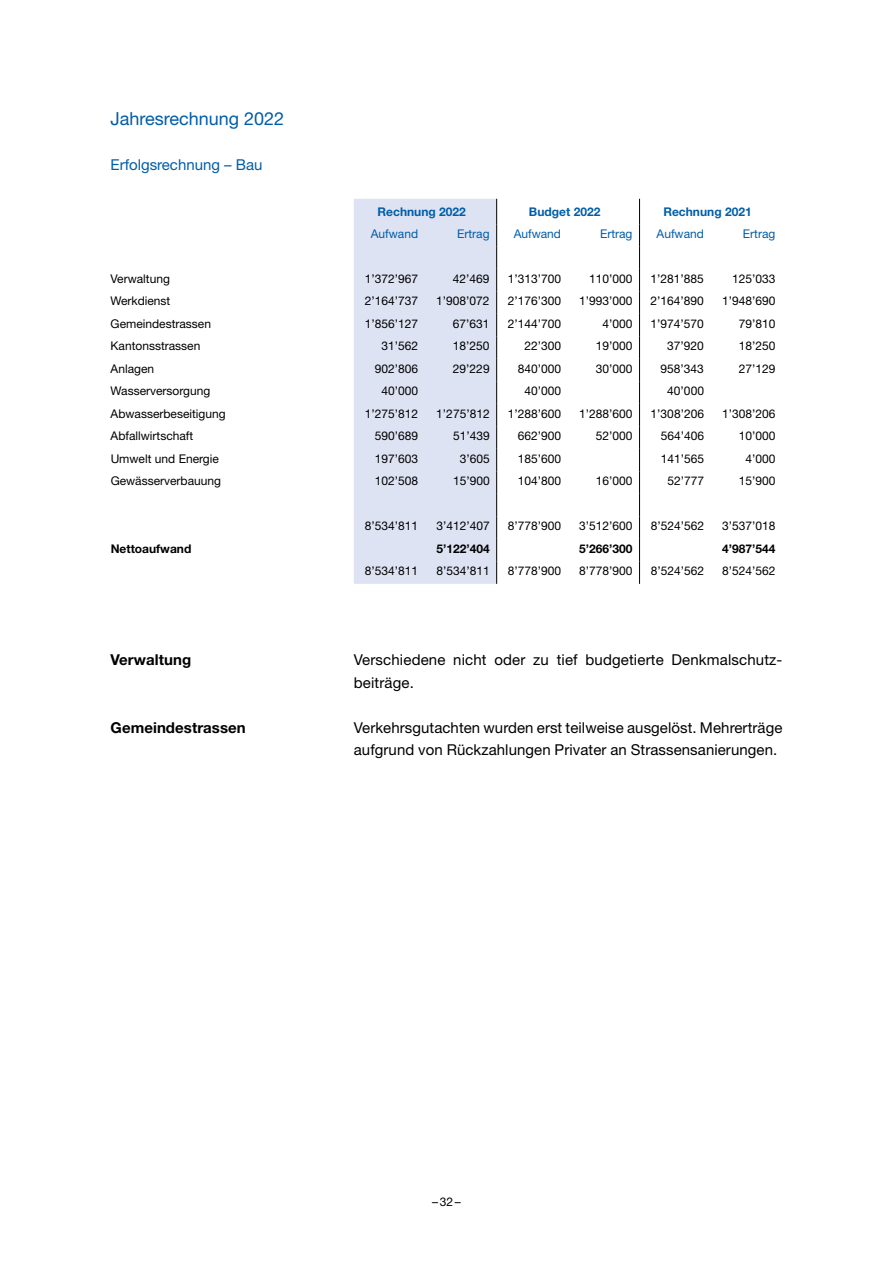
<style>
.page{position:relative;width:893px;height:1263px;background:#fff}
.page>*{position:absolute;margin:0;border:0;box-sizing:border-box;transform-origin:0 0}
.t1{font:18px "Helvetica Neue LT Std";color:#005da9}
.t2{font:15px/22.5px "Helvetica Neue LT Std";letter-spacing:.005em;color:#000}
.t3{font:700 15px "Helvetica Neue LT Std";letter-spacing:.005em;color:#000}
.t4{font:15px "Helvetica Neue LT Std";color:#005da9}
.t5{font:12px "Helvetica Neue LT Std";color:#000}
.t6{font:12px "Helvetica Neue LT Std";color:#005da9}
.t7{font:700 12px "Helvetica Neue LT Std";color:#000}
.t8{font:700 12px "Helvetica Neue LT Std";color:#005da9}
</style>
<div class="page">
<div style="left:354px;top:199px;width:142px;height:385px;background:#dee3f4"></div>
<svg style="left:496px;top:199px;width:1px;height:385px"></svg>
<svg style="left:639px;top:199px;width:1px;height:385px"></svg>
<h1 class="t1" style="left:111px;top:108px;width:175px">Jahresrechnung 2022</h1>
<p class="t4" style="left:111px;top:156px;width:153px">Erfolgsrechnung – Bau</p>
<p class="t8" style="left:378px;top:204px;width:90px">Rechnung 2022</p>
<p class="t8" style="left:529px;top:204px;width:73px">Budget 2022</p>
<p class="t8" style="left:663px;top:204px;width:90px">Rechnung 2021</p>
<p class="t6" style="left:371px;top:226px;width:49px">Aufwand</p>
<p class="t6" style="left:457px;top:226px;width:34px">Ertrag</p>
<p class="t6" style="left:514px;top:226px;width:49px">Aufwand</p>
<p class="t6" style="left:600px;top:226px;width:34px">Ertrag</p>
<p class="t6" style="left:657px;top:226px;width:49px">Aufwand</p>
<p class="t6" style="left:743px;top:226px;width:34px">Ertrag</p>
<p class="t5" style="left:111px;top:271px;width:61px">Verwaltung</p>
<p class="t5" style="left:365px;top:271px;width:55px">1’372’967</p>
<p class="t5" style="left:453px;top:271px;width:38px">42’469</p>
<p class="t5" style="left:508px;top:271px;width:55px">1’313’700</p>
<p class="t5" style="left:589px;top:271px;width:45px">110’000</p>
<p class="t5" style="left:651px;top:271px;width:55px">1’281’885</p>
<p class="t5" style="left:732px;top:271px;width:45px">125’033</p>
<p class="t5" style="left:111px;top:294px;width:61px">Werkdienst</p>
<p class="t5" style="left:365px;top:294px;width:55px">2’164’737</p>
<p class="t5" style="left:436px;top:294px;width:55px">1’908’072</p>
<p class="t5" style="left:508px;top:294px;width:55px">2’176’300</p>
<p class="t5" style="left:579px;top:294px;width:55px">1’993’000</p>
<p class="t5" style="left:651px;top:294px;width:55px">2’164’890</p>
<p class="t5" style="left:722px;top:294px;width:55px">1’948’690</p>
<p class="t5" style="left:111px;top:316px;width:102px">Gemeindestrassen</p>
<p class="t5" style="left:365px;top:316px;width:55px">1’856’127</p>
<p class="t5" style="left:453px;top:316px;width:38px">67’631</p>
<p class="t5" style="left:508px;top:316px;width:55px">2’144’700</p>
<p class="t5" style="left:602px;top:316px;width:32px">4’000</p>
<p class="t5" style="left:651px;top:316px;width:55px">1’974’570</p>
<p class="t5" style="left:739px;top:316px;width:38px">79’810</p>
<p class="t5" style="left:111px;top:339px;width:91px">Kantonsstrassen</p>
<p class="t5" style="left:381px;top:339px;width:38px">31’562</p>
<p class="t5" style="left:453px;top:339px;width:38px">18’250</p>
<p class="t5" style="left:524px;top:339px;width:38px">22’300</p>
<p class="t5" style="left:596px;top:339px;width:38px">19’000</p>
<p class="t5" style="left:667px;top:339px;width:38px">37’920</p>
<p class="t5" style="left:739px;top:339px;width:38px">18’250</p>
<p class="t5" style="left:111px;top:361px;width:45px">Anlagen</p>
<p class="t5" style="left:375px;top:361px;width:45px">902’806</p>
<p class="t5" style="left:453px;top:361px;width:38px">29’229</p>
<p class="t5" style="left:518px;top:361px;width:45px">840’000</p>
<p class="t5" style="left:596px;top:361px;width:38px">30’000</p>
<p class="t5" style="left:661px;top:361px;width:45px">958’343</p>
<p class="t5" style="left:739px;top:361px;width:38px">27’129</p>
<p class="t5" style="left:111px;top:384px;width:101px">Wasserversorgung</p>
<p class="t5" style="left:382px;top:384px;width:38px">40’000</p>
<p class="t5" style="left:524px;top:384px;width:38px">40’000</p>
<p class="t5" style="left:667px;top:384px;width:38px">40’000</p>
<p class="t5" style="left:111px;top:406px;width:117px">Abwasserbeseitigung</p>
<p class="t5" style="left:365px;top:406px;width:55px">1’275’812</p>
<p class="t5" style="left:436px;top:406px;width:55px">1’275’812</p>
<p class="t5" style="left:508px;top:406px;width:55px">1’288’600</p>
<p class="t5" style="left:579px;top:406px;width:55px">1’288’600</p>
<p class="t5" style="left:651px;top:406px;width:55px">1’308’206</p>
<p class="t5" style="left:722px;top:406px;width:55px">1’308’206</p>
<p class="t5" style="left:111px;top:429px;width:84px">Abfallwirtschaft</p>
<p class="t5" style="left:375px;top:429px;width:45px">590’689</p>
<p class="t5" style="left:453px;top:429px;width:38px">51’439</p>
<p class="t5" style="left:518px;top:429px;width:45px">662’900</p>
<p class="t5" style="left:596px;top:429px;width:38px">52’000</p>
<p class="t5" style="left:661px;top:429px;width:45px">564’406</p>
<p class="t5" style="left:739px;top:429px;width:38px">10’000</p>
<p class="t5" style="left:111px;top:451px;width:110px">Umwelt und Energie</p>
<p class="t5" style="left:375px;top:451px;width:45px">197’603</p>
<p class="t5" style="left:460px;top:451px;width:32px">3’605</p>
<p class="t5" style="left:518px;top:451px;width:45px">185’600</p>
<p class="t5" style="left:661px;top:451px;width:45px">141’565</p>
<p class="t5" style="left:745px;top:451px;width:32px">4’000</p>
<p class="t5" style="left:111px;top:474px;width:112px">Gewässerverbauung</p>
<p class="t5" style="left:375px;top:474px;width:45px">102’508</p>
<p class="t5" style="left:453px;top:474px;width:38px">15’900</p>
<p class="t5" style="left:518px;top:474px;width:45px">104’800</p>
<p class="t5" style="left:596px;top:474px;width:38px">16’000</p>
<p class="t5" style="left:667px;top:474px;width:38px">52’777</p>
<p class="t5" style="left:739px;top:474px;width:38px">15’900</p>
<p class="t5" style="left:365px;top:519px;width:55px">8’534’811</p>
<p class="t5" style="left:436px;top:519px;width:55px">3’412’407</p>
<p class="t5" style="left:508px;top:519px;width:55px">8’778’900</p>
<p class="t5" style="left:579px;top:519px;width:55px">3’512’600</p>
<p class="t5" style="left:651px;top:519px;width:55px">8’524’562</p>
<p class="t5" style="left:722px;top:519px;width:55px">3’537’018</p>
<p class="t7" style="left:111px;top:541px;width:82px">Nettoaufwand</p>
<p class="t7" style="left:436px;top:541px;width:55px">5’122’404</p>
<p class="t7" style="left:579px;top:541px;width:55px">5’266’300</p>
<p class="t7" style="left:722px;top:541px;width:55px">4’987’544</p>
<p class="t5" style="left:365px;top:564px;width:55px">8’534’811</p>
<p class="t5" style="left:436px;top:564px;width:55px">8’534’811</p>
<p class="t5" style="left:508px;top:564px;width:55px">8’778’900</p>
<p class="t5" style="left:579px;top:564px;width:55px">8’778’900</p>
<p class="t5" style="left:651px;top:564px;width:55px">8’524’562</p>
<p class="t5" style="left:722px;top:564px;width:55px">8’524’562</p>
<p class="t3" style="left:111px;top:651px;width:82px">Verwaltung</p>
<p class="t3" style="left:111px;top:718px;width:137px">Gemeindestrassen</p>
<p class="t2" style="left:354px;top:648px;width:430px">Verschiedene nicht oder zu tief budgetierte Denkmalschutz&shy;beiträge.</p>
<p class="t2" style="left:354px;top:716px;width:430px">Verkehrsgutachten wurden erst teilweise ausgelöst. Mehrerträge aufgrund von Rückzahlungen Privater an Strassensanierungen.</p>
<p class="t5" style="left:432px;top:1194px;width:30px">–32–</p>
</div>
